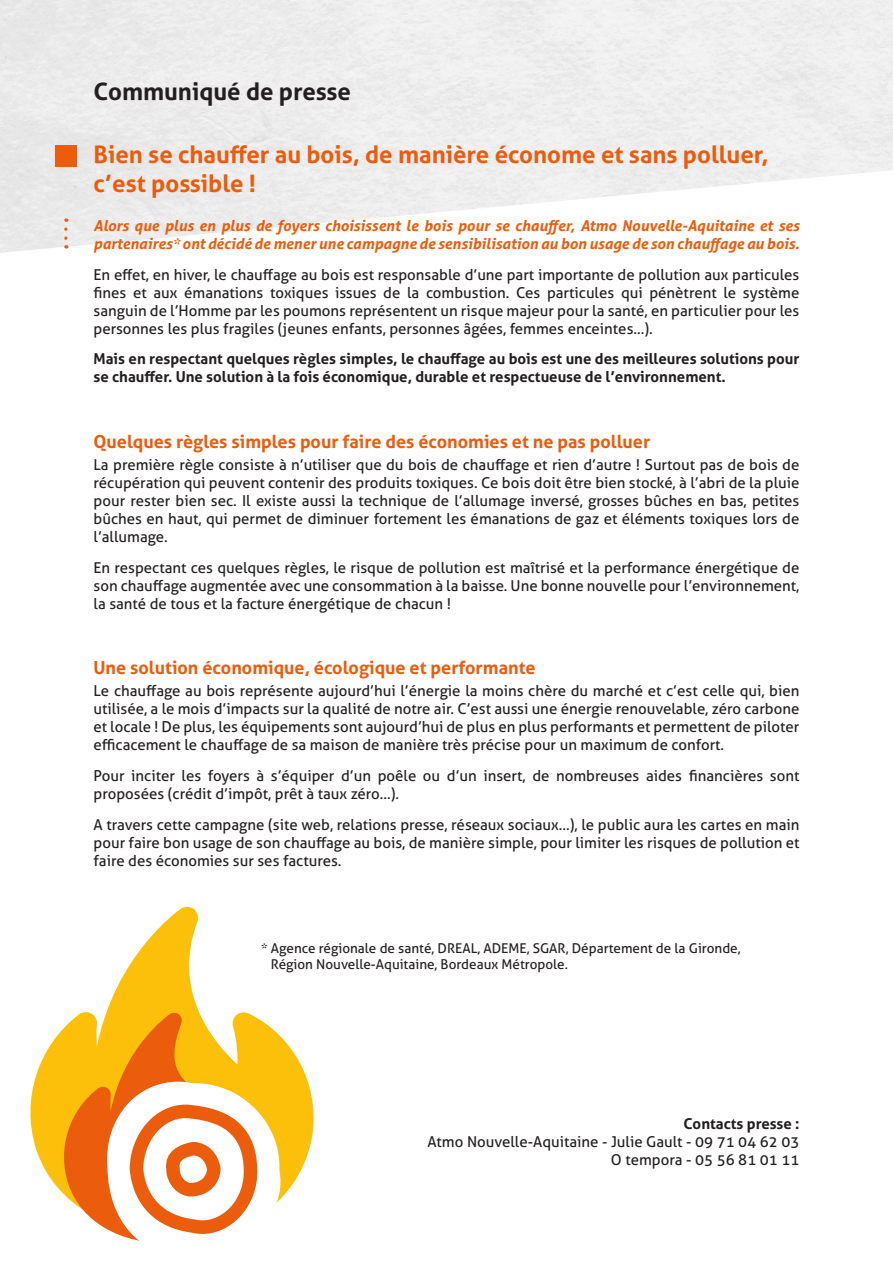
<style>
.page{position:relative;width:893px;height:1263px;background:#fff}
.page>*{position:absolute;margin:0;border:0;box-sizing:border-box;transform-origin:0 0}
.t1{font:700 24px/28.8px "Aller";color:#eb5c0d}
.t2{font:700 24px "Aller";color:#231f20}
.t3{font:700 18px "Aller";color:#eb5c0d}
.t4{font:15px/18px "Aller";color:#231f20;text-align:justify}
.t5{font:700 15px/18px "Aller";color:#231f20}
.t6{font:italic 700 15px/18px "Aller";color:#eb5c0d}
.t7{font:13.5px/16.2px "Aller";color:#231f20}
</style>
<div class="page">
<svg style="left:30px;top:906px;width:284px;height:290px"></svg>
<svg style="left:57px;top:1012px;width:210px;height:216px;background:#f7a728"></svg>
<svg style="left:105px;top:1082px;width:178px;height:159px"></svg>
<img style="left:0;top:0;width:893px;height:253px">
<svg style="left:64px;top:229px;width:4px;height:19px"></svg>
<div style="left:55px;top:145px;width:22px;height:21px;background:#eb5c0d"></div>
<h1 class="t2" style="left:94px;top:76px;width:259px">Communiqué de presse</h1>
<h1 class="t1" style="left:94px;top:140px;width:676px">Bien se chauffer au bois, de manière économe et sans polluer, c’est possible !</h1>
<p class="t6" style="left:94px;top:216px;width:707px">Alors que plus en plus de foyers choisissent le bois pour se chauffer, Atmo Nouvelle-Aquitaine et ses partenaires* ont décidé de mener une campagne de sensibilisation au bon usage de son chauffage au bois.</p>
<p class="t4" style="left:94px;top:265px;width:707px">En effet, en hiver, le chauffage au bois est responsable d’une part importante de pollution aux particules fines et aux émanations toxiques issues de la combustion. Ces particules qui pénètrent le système sanguin de l’Homme par les poumons représentent un risque majeur pour la santé, en particulier pour les personnes les plus fragiles (jeunes enfants, personnes âgées, femmes enceintes…).</p>
<p class="t5" style="left:94px;top:350px;width:707px">Mais en respectant quelques règles simples, le chauffage au bois est une des meilleures solutions pour se chauffer. Une solution à la fois économique, durable et respectueuse de l’environnement.</p>
<p class="t3" style="left:94px;top:430px;width:558px">Quelques règles simples pour faire des économies et ne pas polluer</p>
<p class="t4" style="left:94px;top:455px;width:707px">La première règle consiste à n’utiliser que du bois de chauffage et rien d’autre ! Surtout pas de bois de récupération qui peuvent contenir des produits toxiques. Ce bois doit être bien stocké, à l’abri de la pluie pour rester bien sec. Il existe aussi la technique de l’allumage inversé, grosses bûches en bas, petites bûches en haut, qui permet de diminuer fortement les émanations de gaz et éléments toxiques lors de l’allumage.</p>
<p class="t4" style="left:94px;top:558px;width:707px">En respectant ces quelques règles, le risque de pollution est maîtrisé et la performance énergétique de son chauffage augmentée avec une consommation à la baisse. Une bonne nouvelle pour l’environnement, la santé de tous et la facture énergétique de chacun !</p>
<p class="t3" style="left:94px;top:656px;width:444px">Une solution économique, écologique et performante</p>
<p class="t4" style="left:94px;top:682px;width:707px">Le chauffage au bois représente aujourd’hui l’énergie la moins chère du marché et c’est celle qui, bien utilisée, a le mois d’impacts sur la qualité de notre air. C’est aussi une énergie renouvelable, zéro carbone et locale ! De plus, les équipements sont aujourd’hui de plus en plus performants et permettent de piloter efficacement le chauffage de sa maison de manière très précise pour un maximum de confort.</p>
<p class="t4" style="left:94px;top:766px;width:707px">Pour inciter les foyers à s’équiper d’un poêle ou d’un insert, de nombreuses aides financières sont proposées (crédit d’impôt, prêt à taux zéro…).</p>
<p class="t4" style="left:94px;top:815px;width:707px">A travers cette campagne (site web, relations presse, réseaux sociaux…), le public aura les cartes en main pour faire bon usage de son chauffage au bois, de manière simple, pour limiter les risques de pollution et faire des économies sur ses factures.</p>
<p class="t7" style="left:271px;top:940px;width:471px;text-indent:-10px">* Agence régionale de santé, DREAL, ADEME, SGAR, Département de la Gironde,<br>Région Nouvelle-Aquitaine, Bordeaux Métropole.</p>
<p class="t5" style="left:683px;top:1115px;width:117px">Contacts presse :</p>
<p class="t4" style="left:427px;top:1133px;width:374px;text-align:right">Atmo Nouvelle-Aquitaine - Julie Gault - 09 71 04 62 03<br>O tempora - 05 56 81 01 11</p>
</div>
